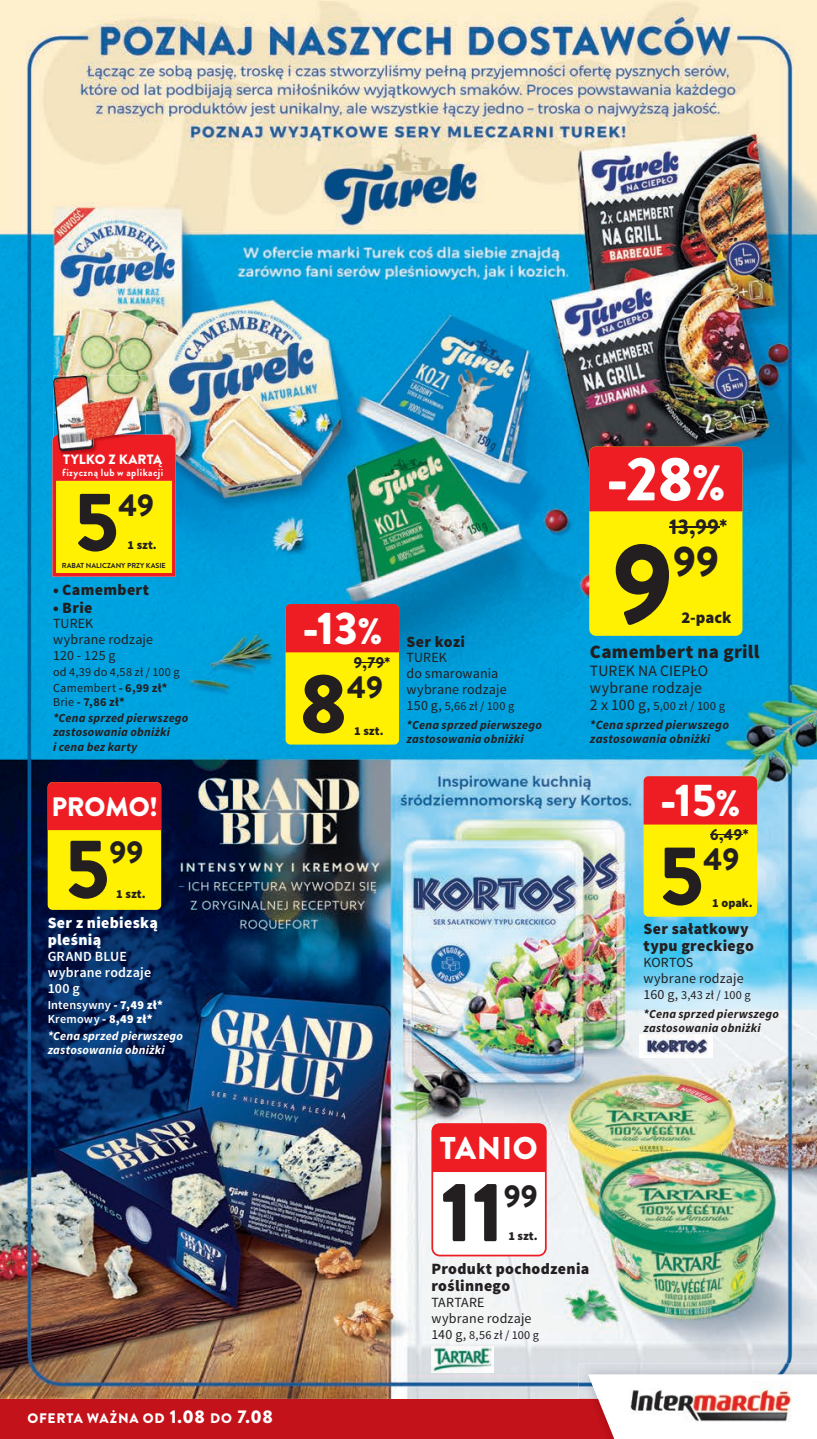
<style>
.page{position:relative;width:817px;height:1439px;background:#fff}
.page>*{position:absolute;margin:0;border:0;box-sizing:border-box;transform-origin:0 0}
.t1{font:900 113.4px "Brandon Grotesque";color:#231f20}
.t2{font:900 84px "Brandon Grotesque";color:#231f20}
.t3{font:900 83.65px "Brandon Grotesque";color:#231f20}
.t4{font:900 61.95px "Brandon Grotesque";color:#fff}
.t5{font:900 45.85px "Brandon Grotesque";color:#fff}
.t6{font:900 42.52px "Brandon Grotesque";color:#231f20}
.t7{font:900 31.5px "Brandon Grotesque";color:#231f20}
.t8{font:900 31.5px "Brandon Grotesque";letter-spacing:.02em;color:#fff}
.t9{font:900 31.32px "Brandon Grotesque";color:#231f20}
.t10{font:900 26.6px "Brandon Grotesque";letter-spacing:-.005em;color:#fff}
.t11{font:900 21.18px "Brandon Grotesque";color:#231f20}
.t12{font:900 18.9px "Source Sans Pro";letter-spacing:.015em;color:#231f20}
.t13{font:900 16.45px "Source Sans Pro";color:#231f20}
.t14{font:900 15.75px/17.5px "Source Sans Pro";letter-spacing:.02em;color:#231f20}
.t15{font:15.75px/17.3px "Source Sans Pro";letter-spacing:.005em;color:#231f20}
.t16{font:900 15.75px/17.5px "Source Sans Pro";letter-spacing:.02em;color:#fff}
.t17{font:900 15.75px "Brandon Grotesque";color:#231f20}
.t18{font:14px/15.8px "Source Sans Pro";letter-spacing:.01em;color:#231f20}
.t19{font:600 14px/15.8px "Source Sans Pro";letter-spacing:.015em;color:#fff}
.t20{font:900 13.83px "Brandon Grotesque";letter-spacing:.055em;color:#fff}
.t21{font:900 13.47px "Brandon Grotesque";letter-spacing:.015em;color:#fff}
.t22{font:italic 700 12.6px/18.6px "Source Sans Pro";letter-spacing:.015em;color:#231f20}
.t23{font:italic 700 12.25px/18.9px "Source Sans Pro";letter-spacing:.02em;color:#231f20}
.t24{font:12.25px/16.4px "Source Sans Pro";letter-spacing:.02em;color:#231f20}
.t25{font:italic 700 12.25px/14px "Source Sans Pro";letter-spacing:.02em;color:#fff}
.t26{font:600 12.25px/14px "Source Sans Pro";letter-spacing:.015em;color:#fff}
.t27{font:900 12.25px "Source Sans Pro";color:#231f20}
.t28{font:700 10.33px "Brandon Grotesque";letter-spacing:.04em;color:#fff}
.t29{font:700 7.17px "Brandon Grotesque";color:#231f20}
.s1{font-weight:700}
.s2{font-weight:400;font-style:normal}
.s3{font-style:normal}
.s4{font-weight:900}
.s5{font-size:36.75px}
.s6{font-weight:400;font-style:normal;font-size:14px}
.s7{font-size:49.52px}
.s8{font-weight:400;font-style:normal;font-size:15.75px}
.s9{font-size:18.38px}
.s10{font-size:14px}
</style>
<div class="page">
<img style="left:0;top:0;width:817px;height:1399px">
<div style="left:285px;top:604px;width:114px;height:140px;background:#fff101;border-radius:5px"></div>
<div style="left:285px;top:604px;width:114px;height:48px;background:#ee1d23"></div>
<hr style="left:354px;top:662px;width:30px;height:1px;background:#231f20">
<div style="left:643px;top:776px;width:114px;height:141px;background:#fff101;border-radius:5px"></div>
<div style="left:643px;top:776px;width:114px;height:48px;background:#ee1d23"></div>
<hr style="left:710px;top:834px;width:32px;height:1px;background:#231f20">
<img style="left:640px;top:1034px;width:72px;height:24px">
<img style="left:431px;top:1346px;width:63px;height:26px">
<svg style="left:431px;top:1123px;width:116px;height:133px"></svg>
<div style="left:589px;top:447px;width:153px;height:189px;background:#fff101;border-radius:7px"></div>
<div style="left:589px;top:447px;width:153px;height:64px;background:#ee1d23"></div>
<hr style="left:669px;top:526px;width:50px;height:2px;background:#231f20">
<div style="left:48px;top:782px;width:113px;height:128px;background:#fff101;border-radius:5px"></div>
<div style="left:48px;top:782px;width:113px;height:48px;background:#ee1d23"></div>
<svg style="left:52px;top:435px;width:124px;height:142px;background:#f8ae0d"></svg>
<img style="left:141px;top:375px;width:5px;height:60px">
<img style="left:53px;top:435px;width:93px;height:20px">
<img style="left:53px;top:375px;width:88px;height:76px">
<div style="left:0;top:1399px;width:817px;height:40px;background:#c4121a"></div>
<img style="left:578px;top:1363px;width:239px;height:36px">
<svg style="left:588px;top:1374px;width:229px;height:65px"></svg>
<p class="t21" style="left:63px;top:450px;width:101px">TYLKO Z KARTĄ</p>
<p class="t28" style="left:62px;top:465px;width:103px">fizyczną lub w aplikacji</p>
<h3 class="t3" style="left:75px;top:463px;width:46px">5</h3>
<h3 class="t9" style="left:119px;top:483px;width:37px">49</h3>
<p class="t27" style="left:128px;top:536px;width:31px">1 szt.</p>
<p class="t29" style="left:62px;top:561px;width:105px">RABAT NALICZANY PRZY KASIE</p>
<p class="t14" style="left:53px;top:582px;width:98px">• Camembert</p>
<p class="t14" style="left:53px;top:599px;width:41px">• Brie</p>
<p class="t18" style="left:53px;top:616px;width:102px">TUREK<br>wybrane rodzaje<br>120 - 125 g</p>
<p class="t24" style="left:53px;top:663px;width:128px">od 4,39 do 4,58 zł / 100 g<br>Camembert <span class="s1">- 6,99 zł*</span></p>
<p class="t23" style="left:53px;top:694px;width:137px;line-height:16.4px"><span class="s2">Brie</span> <span class="s3">- 7,86 zł*<br></span>*Cena sprzed pierwszego</p>
<p class="t23" style="left:53px;top:725px;width:119px;line-height:14px">zastosowania obniżki i cena bez karty</p>
<h3 class="t10" style="left:51px;top:787px;width:108px">PROMO!</h3>
<h2 class="t2" style="left:65px;top:809px;width:46px">5</h2>
<h3 class="t7" style="left:109px;top:830px;width:35px">99</h3>
<p class="t27" style="left:116px;top:886px;width:31px">1 szt.</p>
<p class="t16" style="left:48px;top:914px;width:112px">Ser z niebieską pleśnią</p>
<p class="t19" style="left:48px;top:949px;width:105px">GRAND BLUE wybrane rodzaje<br>100 g</p>
<p class="t26" style="left:48px;top:998px;width:117px">Intensywny <span class="s4">- 7,49 zł*<br></span>Kremowy <span class="s4">- 8,49 zł*</span></p>
<p class="t25" style="left:48px;top:1028px;width:137px">*Cena sprzed pierwszego zastosowania obniżki</p>
<h3 class="t5" style="left:302px;top:596px;width:81px">-13<span class="s5">%</span></h3>
<p class="t17" style="left:354px;top:652px;width:38px">9,79*</p>
<h2 class="t2" style="left:300px;top:644px;width:49px">8</h2>
<h3 class="t7" style="left:347px;top:665px;width:37px">49</h3>
<p class="t27" style="left:354px;top:723px;width:31px">1 szt.</p>
<p class="t14" style="left:406px;top:633px;width:60px">Ser kozi</p>
<p class="t18" style="left:406px;top:650px;width:102px">TUREK<br>do smarowania wybrane rodzaje</p>
<p class="t23" style="left:406px;top:696px;width:137px"><span class="s6">150 g,</span> <span class="s2">5,66 zł / 100 g </span>*Cena sprzed pierwszego</p>
<p class="t23" style="left:406px;top:729px;width:119px">zastosowania obniżki</p>
<h3 class="t4" style="left:606px;top:435px;width:121px">-28<span class="s7">%</span></h3>
<h3 class="t11" style="left:669px;top:512px;width:60px">13,99*</h3>
<h1 class="t1" style="left:612px;top:503px;width:62px">9</h1>
<h3 class="t6" style="left:673px;top:531px;width:47px">99</h3>
<h3 class="t13" style="left:681px;top:607px;width:52px">2-pack</h3>
<h3 class="t12" style="left:590px;top:640px;width:171px">Camembert na grill</h3>
<p class="t15" style="left:590px;top:662px;width:120px">TUREK NA CIEPŁO wybrane rodzaje</p>
<p class="t22" style="left:590px;top:697px;width:141px"><span class="s8">2 x 100 g,</span> <span class="s2">5,00 zł / 100 g </span>*Cena sprzed pierwszego</p>
<p class="t22" style="left:590px;top:729px;width:122px">zastosowania obniżki</p>
<h3 class="t5" style="left:660px;top:768px;width:82px">-15<span class="s5">%</span></h3>
<p class="t17" style="left:710px;top:824px;width:40px">6,49*</p>
<h2 class="t2" style="left:659px;top:816px;width:46px">5</h2>
<h3 class="t7" style="left:703px;top:837px;width:37px">49</h3>
<p class="t27" style="left:712px;top:895px;width:42px">1 opak.</p>
<p class="t14" style="left:643px;top:920px;width:112px">Ser sałatkowy typu greckiego</p>
<p class="t18" style="left:643px;top:955px;width:102px">KORTOS wybrane rodzaje</p>
<p class="t23" style="left:643px;top:985px;width:137px"><span class="s6">160 g,</span> <span class="s2">3,43 zł / 100 g </span>*Cena sprzed pierwszego</p>
<p class="t23" style="left:643px;top:1018px;width:119px">zastosowania obniżki</p>
<p class="t20" style="left:27px;top:1409px;width:247px">OFERTA WAŻNA OD <span class="s9">1.08</span> DO <span class="s9">7.08</span></p>
<h3 class="t8" style="left:440px;top:1126px;width:99px">TANIO</h3>
<h2 class="t2" style="left:441px;top:1152px;width:64px">11</h2>
<h3 class="t7" style="left:504px;top:1173px;width:35px">99</h3>
<p class="t27" style="left:508px;top:1228px;width:31px">1 szt.</p>
<p class="t14" style="left:431px;top:1260px;width:159px">Produkt pochodzenia roślinnego</p>
<p class="t18" style="left:431px;top:1295px;width:102px">TARTARE wybrane rodzaje</p>
<p class="t24" style="left:431px;top:1326px;width:109px"><span class="s10">140 g,</span> 8,56 zł / 100 g</p>
</div>
